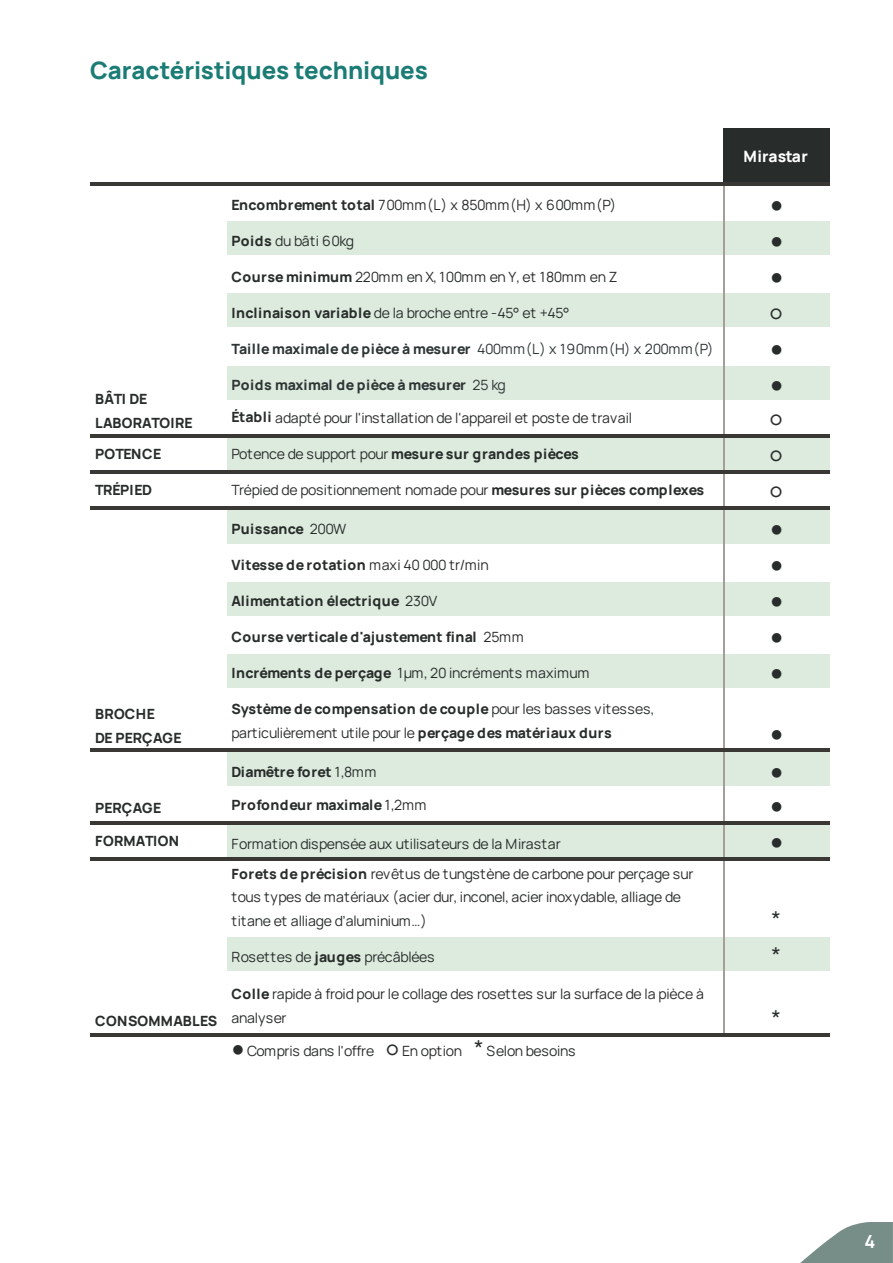
<style>
.page{position:relative;width:893px;height:1263px;background:#fff}
.page>*{position:absolute;margin:0;border:0;box-sizing:border-box;transform-origin:0 0}
.t1{font:800 24px "Manrope";color:#1b7c75}
.t2{font:21.9px "Calibri";color:#282d2b}
.t3{font:21.9px "Manrope";color:#282d2b}
.t4{font:700 18px "Manrope";color:#fff}
.t5{font:800 15.6px "Manrope";letter-spacing:.005em;color:#fff}
.t6{font:14.1px/23.5px "Manrope";letter-spacing:-.025em;color:#282d2b}
.t7{font:800 14.1px/23.5px "Manrope";letter-spacing:.015em;color:#282d2b}
.t8{font:800 14.1px "Manrope";color:#2e3535}
.t9{font:800 14.1px "Manrope";letter-spacing:-.025em;color:#282d2b}
.t10{font:800 14.1px/23.5px "Manrope";letter-spacing:-.005em;color:#282d2b}
.t11{font:800 14.1px "Manrope";letter-spacing:-.02em;color:#282d2b}
.s1{font-weight:800}
.s2{font-weight:400}
.s3{font-family:"Calibri";font-size:21.9px}
.s4{font-size:21.9px}
</style>
<div class="page">
<svg style="left:800px;top:1222px;width:93px;height:41px"></svg>
<div style="left:723px;top:129px;width:106px;height:56px;background:#282d2b"></div>
<div style="left:227px;top:220px;width:602px;height:37px;background:#ddeade"></div>
<div style="left:227px;top:292px;width:602px;height:37px;background:#ddeade"></div>
<div style="left:227px;top:364px;width:602px;height:37px;background:#ddeade"></div>
<div style="left:227px;top:436px;width:602px;height:37px;background:#ddeade"></div>
<div style="left:227px;top:508px;width:602px;height:37px;background:#ddeade"></div>
<div style="left:227px;top:580px;width:602px;height:37px;background:#ddeade"></div>
<div style="left:227px;top:652px;width:602px;height:37px;background:#ddeade"></div>
<div style="left:227px;top:750px;width:602px;height:38px;background:#ddeade"></div>
<div style="left:227px;top:822px;width:602px;height:38px;background:#ddeade"></div>
<div style="left:227px;top:935px;width:602px;height:38px;background:#ddeade"></div>
<hr style="left:227px;top:220px;width:496px;height:1px;background:#fff">
<hr style="left:227px;top:256px;width:496px;height:1px;background:#fff">
<hr style="left:227px;top:292px;width:496px;height:1px;background:#fff">
<hr style="left:227px;top:328px;width:496px;height:1px;background:#fff">
<hr style="left:227px;top:364px;width:496px;height:1px;background:#fff">
<hr style="left:227px;top:400px;width:496px;height:1px;background:#fff">
<hr style="left:723px;top:185px;width:2px;height:249px;background:#a69f99">
<hr style="left:723px;top:437px;width:2px;height:33px;background:#a69f99">
<hr style="left:723px;top:473px;width:2px;height:33px;background:#a69f99">
<hr style="left:227px;top:544px;width:496px;height:1px;background:#fff">
<hr style="left:227px;top:580px;width:496px;height:1px;background:#fff">
<hr style="left:227px;top:616px;width:496px;height:1px;background:#fff">
<hr style="left:227px;top:652px;width:496px;height:1px;background:#fff">
<hr style="left:227px;top:688px;width:496px;height:1px;background:#fff">
<hr style="left:723px;top:509px;width:2px;height:240px;background:#a69f99">
<hr style="left:227px;top:786px;width:496px;height:2px;background:#fff">
<hr style="left:723px;top:752px;width:2px;height:69px;background:#a69f99">
<hr style="left:723px;top:824px;width:2px;height:33px;background:#a69f99">
<hr style="left:227px;top:935px;width:496px;height:2px;background:#fff">
<hr style="left:227px;top:971px;width:496px;height:2px;background:#fff">
<hr style="left:723px;top:860px;width:2px;height:174px;background:#a69f99">
<hr style="left:91px;top:182px;width:738px;height:3px;background:#3a3834">
<hr style="left:725px;top:220px;width:104px;height:1px;background:#fff">
<hr style="left:725px;top:256px;width:104px;height:1px;background:#fff">
<hr style="left:725px;top:292px;width:104px;height:1px;background:#fff">
<hr style="left:725px;top:328px;width:104px;height:1px;background:#fff">
<hr style="left:725px;top:364px;width:104px;height:1px;background:#fff">
<hr style="left:725px;top:400px;width:104px;height:1px;background:#fff">
<hr style="left:91px;top:434px;width:738px;height:3px;background:#3a3834">
<hr style="left:91px;top:470px;width:738px;height:3px;background:#3a3834">
<hr style="left:91px;top:506px;width:738px;height:3px;background:#3a3834">
<hr style="left:725px;top:544px;width:104px;height:1px;background:#fff">
<hr style="left:725px;top:580px;width:104px;height:1px;background:#fff">
<hr style="left:725px;top:616px;width:104px;height:1px;background:#fff">
<hr style="left:725px;top:652px;width:104px;height:1px;background:#fff">
<hr style="left:725px;top:688px;width:104px;height:1px;background:#fff">
<hr style="left:91px;top:749px;width:738px;height:3px;background:#3a3834">
<hr style="left:725px;top:786px;width:104px;height:2px;background:#fff">
<hr style="left:91px;top:821px;width:738px;height:3px;background:#3a3834">
<hr style="left:91px;top:857px;width:738px;height:3px;background:#3a3834">
<hr style="left:725px;top:935px;width:104px;height:2px;background:#fff">
<hr style="left:725px;top:971px;width:104px;height:2px;background:#fff">
<hr style="left:91px;top:1034px;width:738px;height:3px;background:#3a3834">
<h1 class="t1" style="left:90px;top:53px;width:339px">Caractéristiques techniques</h1>
<p class="t5" style="left:743px;top:145px;width:66px">Mirastar</p>
<p class="t10" style="left:95px;top:387px;width:99px">BÂTI DE<br>LABORATOIRE</p>
<p class="t6" style="left:231px;top:193px;width:386px"><span class="s1">Encombrement total</span> 700mm(L) x 850mm(H) x 600mm(P)</p>
<h2 class="t2" style="left:770px;top:189px;width:15px">!</h2>
<p class="t6" style="left:231px;top:229px;width:124px"><span class="s1">Poids</span> du bâti 60kg</p>
<h2 class="t2" style="left:770px;top:225px;width:15px">!</h2>
<p class="t6" style="left:231px;top:265px;width:387px"><span class="s1">Course minimum</span> 220mm en X, 100mm en Y, et 180mm en Z</p>
<h2 class="t2" style="left:770px;top:261px;width:15px">!</h2>
<p class="t6" style="left:231px;top:301px;width:340px"><span class="s1">Inclinaison variable</span> de la broche entre -45° et +45°</p>
<h2 class="t2" style="left:770px;top:297px;width:14px">"</h2>
<p class="t8" style="left:231px;top:339px;width:484px">Taille maximale de pièce à mesurer <span class="s2">400mm(L) x 190mm(H) x 200mm(P)</span></p>
<h2 class="t2" style="left:770px;top:333px;width:15px">!</h2>
<p class="t8" style="left:231px;top:375px;width:276px">Poids maximal de pièce à mesurer <span class="s2">25 kg</span></p>
<h2 class="t2" style="left:770px;top:369px;width:15px">!</h2>
<p class="t6" style="left:231px;top:406px;width:402px"><span class="s1">Établi</span> adapté pour l'installation de l'appareil et poste de travail</p>
<h2 class="t2" style="left:770px;top:404px;width:14px">"</h2>
<p class="t7" style="left:95px;top:442px;width:68px">POTENCE</p>
<p class="t7" style="left:231px;top:442px;width:349px"><span class="s2">Potence de support pour</span> mesure sur grandes pièces</p>
<h2 class="t2" style="left:770px;top:440px;width:14px">"</h2>
<p class="t11" style="left:95px;top:480px;width:58px">TRÉPIED</p>
<p class="t6" style="left:231px;top:478px;width:474px">Trépied de positionnement nomade pour <span class="s1">mesures sur pièces complexes</span></p>
<h2 class="t2" style="left:770px;top:476px;width:14px">"</h2>
<p class="t7" style="left:231px;top:517px;width:116px">Puissance <span class="s2">200W</span></p>
<h2 class="t2" style="left:770px;top:513px;width:15px">!</h2>
<p class="t7" style="left:231px;top:553px;width:259px">Vitesse de rotation <span class="s2">maxi 40 000 tr/min</span></p>
<h2 class="t2" style="left:770px;top:549px;width:15px">!</h2>
<p class="t7" style="left:231px;top:589px;width:207px">Alimentation électrique <span class="s2">230V</span></p>
<h2 class="t2" style="left:770px;top:585px;width:15px">!</h2>
<p class="t7" style="left:231px;top:625px;width:294px">Course verticale d'ajustement final <span class="s2">25mm</span></p>
<h2 class="t2" style="left:770px;top:621px;width:15px">!</h2>
<p class="t6" style="left:231px;top:661px;width:359px"><span class="s1">Incréments de perçage</span> 1!m, 20 incréments maximum</p>
<h2 class="t2" style="left:770px;top:657px;width:15px">!</h2>
<p class="t7" style="left:231px;top:697px;width:425px">Système de compensation de couple <span class="s2">pour les basses vitesses, particulièrement utile pour le</span> perçage des matériaux durs</p>
<p class="t7" style="left:95px;top:702px;width:88px">BROCHE<br>DE PERÇAGE</p>
<h2 class="t2" style="left:770px;top:719px;width:15px">!</h2>
<p class="t9" style="left:231px;top:762px;width:147px">Diamêtre foret <span class="s2">1,8mm</span></p>
<h2 class="t2" style="left:770px;top:756px;width:15px">!</h2>
<p class="t7" style="left:95px;top:796px;width:68px">PERÇAGE</p>
<p class="t7" style="left:231px;top:792px;width:197px">Profondeur maximale <span class="s2">1,2mm</span></p>
<h2 class="t2" style="left:770px;top:791px;width:15px">!</h2>
<p class="t7" style="left:95px;top:828px;width:85px">FORMATION</p>
<p class="t6" style="left:231px;top:832px;width:331px">Formation dispensée aux utilisateurs de la Mirastar</p>
<h2 class="t2" style="left:770px;top:827px;width:15px">!</h2>
<p class="t6" style="left:231px;top:861px;width:464px"><span class="s1">Forets de précision</span> revêtus de tungstène de carbone pour perçage sur tous types de matériaux (acier dur, inconel, acier inoxydable, alliage de titane et alliage d’aluminium…)</p>
<h2 class="t3" style="left:772px;top:904px;width:11px">*</h2>
<p class="t7" style="left:95px;top:1008px;width:124px">CONSOMMABLES</p>
<p class="t6" style="left:231px;top:944px;width:205px">Rosettes de <span class="s1">jauges</span> précâblées</p>
<p class="t6" style="left:231px;top:982px;width:474px"><span class="s1">Colle</span> rapide à froid pour le collage des rosettes sur la surface de la pièce à analyser</p>
<p class="t6" style="left:231px;top:1038px;width:345px"><span class="s3">!</span> Compris dans l'offre <span class="s3">"</span> En option <span class="s4">*</span> Selon besoins</p>
<h2 class="t3" style="left:772px;top:940px;width:11px">*</h2>
<h2 class="t3" style="left:772px;top:1003px;width:11px">*</h2>
<p class="t4" style="left:864px;top:1229px;width:12px">4</p>
</div>
